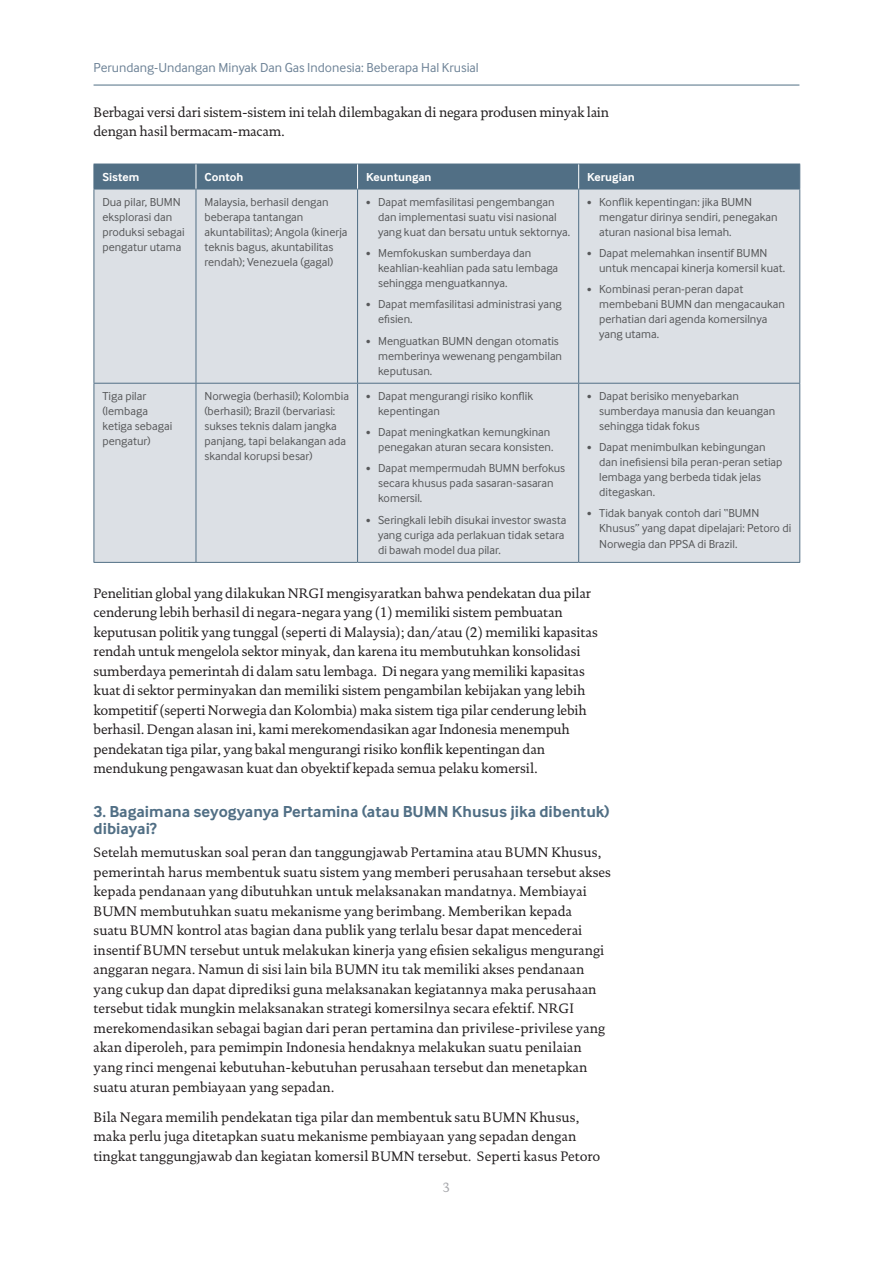
<style>
.page{position:relative;width:893px;height:1263px;background:#fff}
.page>*{position:absolute;margin:0;border:0;box-sizing:border-box;transform-origin:0 0}
.t1{font:700 16.5px/16.5px "Inter Face";color:#516f85}
.t2{font:13.95px/19.5px "DTL Documenta T";color:#231f20}
.t3{font:13.5px "Inter Face";color:#6e8397}
.t4{font:13.5px "DTL Documenta T";color:#a8a9ad}
.t5{font:12px/15px "Inter Face";color:#57585a}
.t6{font:700 12px "Inter Face";color:#fff}
.s1{font-size:9px}
</style>
<div class="page">
<hr style="left:94px;top:85px;width:705px;height:1px;background:#516f85">
<div style="left:95px;top:190px;width:704px;height:372px;background:#dce0e5"></div>
<hr style="left:94px;top:189px;width:102px;height:1px;background:#516f85">
<hr style="left:94px;top:189px;width:1px;height:194px;background:#516f85">
<hr style="left:196px;top:189px;width:162px;height:1px;background:#516f85">
<hr style="left:196px;top:189px;width:1px;height:194px;background:#516f85">
<hr style="left:358px;top:189px;width:221px;height:1px;background:#516f85">
<hr style="left:357px;top:189px;width:1px;height:194px;background:#516f85">
<hr style="left:579px;top:189px;width:221px;height:1px;background:#516f85">
<hr style="left:578px;top:189px;width:1px;height:194px;background:#516f85">
<hr style="left:799px;top:189px;width:1px;height:194px;background:#516f85">
<hr style="left:94px;top:383px;width:102px;height:1px;background:#516f85">
<hr style="left:94px;top:384px;width:1px;height:178px;background:#516f85">
<hr style="left:196px;top:383px;width:162px;height:1px;background:#516f85">
<hr style="left:196px;top:384px;width:1px;height:178px;background:#516f85">
<hr style="left:358px;top:383px;width:221px;height:1px;background:#516f85">
<hr style="left:357px;top:384px;width:1px;height:178px;background:#516f85">
<hr style="left:579px;top:383px;width:221px;height:1px;background:#516f85">
<hr style="left:578px;top:384px;width:1px;height:178px;background:#516f85">
<hr style="left:799px;top:384px;width:1px;height:178px;background:#516f85">
<hr style="left:94px;top:562px;width:102px;height:1px;background:#516f85">
<hr style="left:196px;top:562px;width:162px;height:1px;background:#516f85">
<hr style="left:358px;top:562px;width:221px;height:1px;background:#516f85">
<hr style="left:579px;top:562px;width:221px;height:1px;background:#516f85">
<div style="left:94px;top:164px;width:706px;height:25px;background:#516f85"></div>
<p class="t3" style="left:94px;top:60px;width:387px">Perundang-Undangan Minyak Dan Gas Indonesia: Beberapa Hal Krusial</p>
<p class="t2" style="left:94px;top:102px;width:517px">Berbagai versi dari sistem-sistem ini telah dilembagakan di negara produsen minyak lain dengan hasil bermacam-macam.</p>
<p class="t6" style="left:102px;top:170px;width:38px">Sistem</p>
<p class="t6" style="left:204px;top:170px;width:40px">Contoh</p>
<p class="t6" style="left:366px;top:170px;width:67px">Keuntungan</p>
<p class="t6" style="left:587px;top:170px;width:49px">Kerugian</p>
<p class="t5" style="left:102px;top:194px;width:84px">Dua pilar, BUMN eksplorasi dan produksi sebagai pengatur utama</p>
<p class="t5" style="left:204px;top:194px;width:145px">Malaysia, berhasil dengan beberapa tantangan akuntabilitas); Angola (kinerja teknis bagus, akuntabilitas rendah); Venezuela (gagal)</p>
<p class="t5" style="left:378px;top:194px;width:194px;text-indent:-12px"><span class="s1">•</span> Dapat memfasilitasi pengembangan dan implementasi suatu visi nasional yang kuat dan bersatu untuk sektornya.</p>
<p class="t5" style="left:599px;top:194px;width:180px;text-indent:-12px"><span class="s1">•</span> Konflik kepentingan: jika BUMN mengatur dirinya sendiri, penegakan aturan nasional bisa lemah.</p>
<p class="t5" style="left:599px;top:245px;width:187px;text-indent:-12px"><span class="s1">•</span> Dapat melemahkan insentif BUMN untuk mencapai kinerja komersil kuat.</p>
<p class="t5" style="left:599px;top:282px;width:187px;text-indent:-12px"><span class="s1">•</span> Kombinasi peran-peran dapat membebani BUMN dan mengacaukan perhatian dari agenda komersilnya yang utama.</p>
<p class="t5" style="left:378px;top:245px;width:182px;text-indent:-12px"><span class="s1">•</span> Memfokuskan sumberdaya dan keahlian-keahlian pada satu lembaga sehingga menguatkannya.</p>
<p class="t5" style="left:378px;top:297px;width:185px;text-indent:-12px"><span class="s1">•</span> Dapat memfasilitasi administrasi yang efisien.</p>
<p class="t5" style="left:378px;top:333px;width:186px;text-indent:-12px"><span class="s1">•</span> Menguatkan BUMN dengan otomatis memberinya wewenang pengambilan keputusan.</p>
<p class="t5" style="left:102px;top:388px;width:71px">Tiga pilar (lembaga ketiga sebagai pengatur)</p>
<p class="t5" style="left:204px;top:388px;width:146px">Norwegia (berhasil); Kolombia (berhasil); Brazil (bervariasi: sukses teknis dalam jangka panjang, tapi belakangan ada skandal korupsi besar)</p>
<p class="t5" style="left:378px;top:388px;width:156px;text-indent:-12px"><span class="s1">•</span> Dapat mengurangi risiko konflik kepentingan</p>
<p class="t5" style="left:599px;top:388px;width:178px;text-indent:-12px"><span class="s1">•</span> Dapat berisiko menyebarkan sumberdaya manusia dan keuangan sehingga tidak fokus</p>
<p class="t5" style="left:599px;top:439px;width:185px;text-indent:-12px"><span class="s1">•</span> Dapat menimbulkan kebingungan dan inefisiensi bila peran-peran setiap lembaga yang berbeda tidak jelas ditegaskan.</p>
<p class="t5" style="left:599px;top:506px;width:194px;text-indent:-12px"><span class="s1">•</span> Tidak banyak contoh dari “BUMN<br>Khusus” yang dapat dipelajari: Petoro di<br>Norwegia dan PPSA di Brazil.</p>
<p class="t2" style="left:94px;top:583px;width:506px">Penelitian global yang dilakukan NRGI mengisyaratkan bahwa pendekatan dua pilar cenderung lebih berhasil di negara-negara yang (1) memiliki sistem pembuatan keputusan politik yang tunggal (seperti di Malaysia); dan/atau (2) memiliki kapasitas rendah untuk mengelola sektor minyak, dan karena itu membutuhkan konsolidasi sumberdaya pemerintah di dalam satu lembaga. Di negara yang memiliki kapasitas kuat di sektor perminyakan dan memiliki sistem pengambilan kebijakan yang lebih kompetitif (seperti Norwegia dan Kolombia) maka sistem tiga pilar cenderung lebih berhasil. Dengan alasan ini, kami merekomendasikan agar Indonesia menempuh pendekatan tiga pilar, yang bakal mengurangi risiko konflik kepentingan dan mendukung pengawasan kuat dan obyektif kepada semua pelaku komersil.</p>
<p class="t1" style="left:94px;top:803px;width:518px">3. Bagaimana seyogyanya Pertamina (atau BUMN Khusus jika dibentuk) dibiayai?</p>
<p class="t2" style="left:94px;top:843px;width:519px">Setelah memutuskan soal peran dan tanggungjawab Pertamina atau BUMN Khusus, pemerintah harus membentuk suatu sistem yang memberi perusahaan tersebut akses kepada pendanaan yang dibutuhkan untuk melaksanakan mandatnya. Membiayai BUMN membutuhkan suatu mekanisme yang berimbang. Memberikan kepada<br>suatu BUMN kontrol atas bagian dana publik yang terlalu besar dapat mencederai insentif BUMN tersebut untuk melakukan kinerja yang efisien sekaligus mengurangi anggaran negara. Namun di sisi lain bila BUMN itu tak memiliki akses pendanaan yang cukup dan dapat diprediksi guna melaksanakan kegiatannya maka perusahaan tersebut tidak mungkin melaksanakan strategi komersilnya secara efektif. NRGI merekomendasikan sebagai bagian dari peran pertamina dan privilese-privilese yang akan diperoleh, para pemimpin Indonesia hendaknya melakukan suatu penilaian yang rinci mengenai kebutuhan-kebutuhan perusahaan tersebut dan menetapkan suatu aturan pembiayaan yang sepadan.</p>
<p class="t2" style="left:94px;top:1107px;width:508px">Bila Negara memilih pendekatan tiga pilar dan membentuk satu BUMN Khusus, maka perlu juga ditetapkan suatu mekanisme pembiayaan yang sepadan dengan tingkat tanggungjawab dan kegiatan komersil BUMN tersebut. Seperti kasus Petoro</p>
<p class="t5" style="left:366px;top:424px;width:189px;text-align:right"><span class="s1">•</span> Dapat meningkatkan kemungkinan penegakan aturan secara konsisten.</p>
<p class="t5" style="left:378px;top:461px;width:189px;text-indent:-12px"><span class="s1">•</span> Dapat mempermudah BUMN berfokus secara khusus pada sasaran-sasaran komersil.</p>
<p class="t5" style="left:378px;top:512px;width:190px;text-indent:-12px"><span class="s1">•</span> Seringkali lebih disukai investor swasta yang curiga ada perlakuan tidak setara di bawah model dua pilar.</p>
<p class="t4" style="left:442px;top:1180px;width:10px">3</p>
</div>
